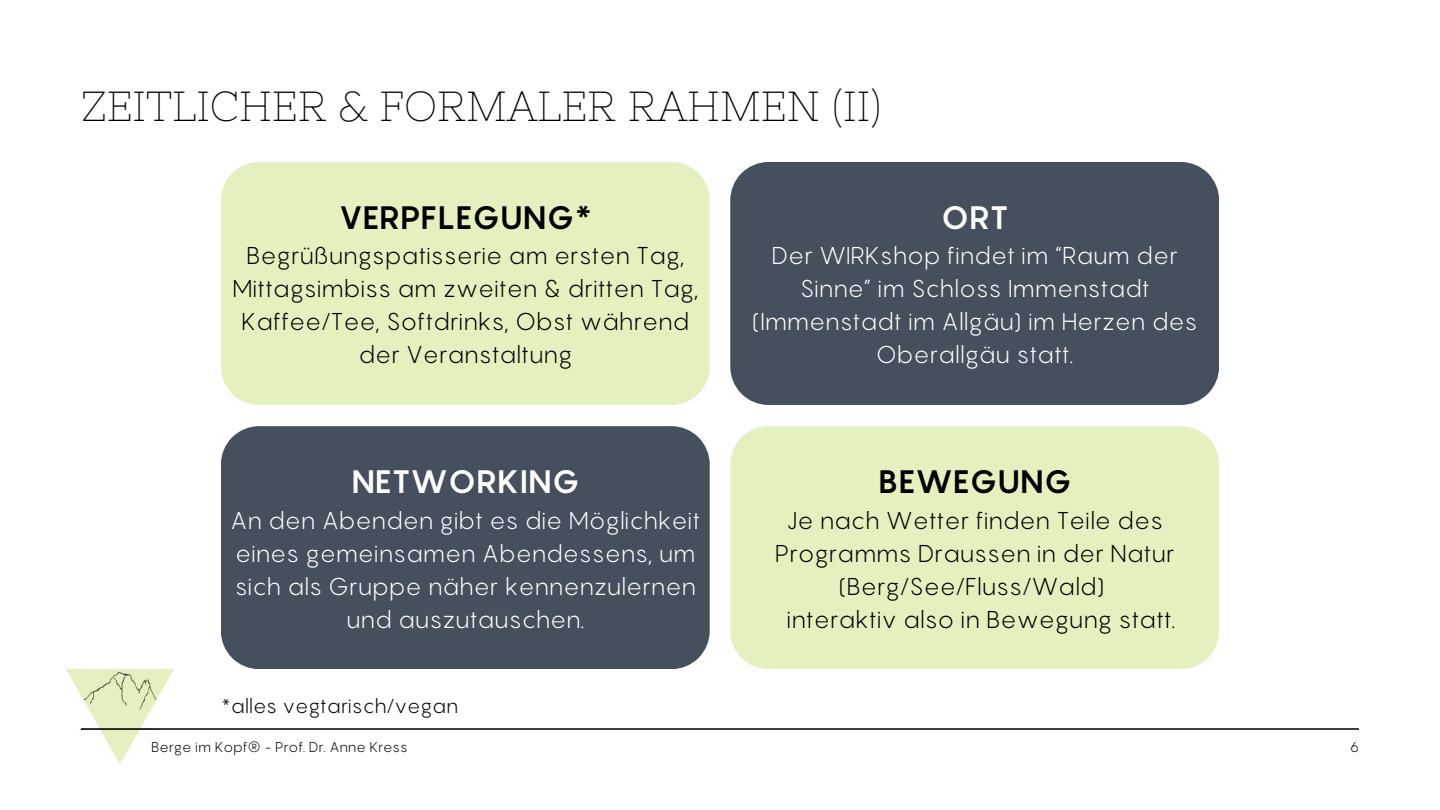
<style>
.page{position:relative;width:1440px;height:810px;background:#fff}
.page>*{position:absolute;margin:0;border:0;box-sizing:border-box;transform-origin:0 0}
.t1{font:42px "Nixie One";color:#000}
.t2{font:700 32px "Pangram";color:#000}
.t3{font:700 32px "Pangram";color:#fff}
.t4{font:24px/33px "Pangram";color:#000;text-align:center}
.t5{font:24px/33px "Pangram";color:#fff;text-align:center}
.t6{font:20px "Pangram";color:#000}
.t7{font:14px "Pangram";color:#000}
</style>
<div class="page">
<img style="left:66px;top:668px;width:108px;height:96px">
<hr style="left:81px;top:728px;width:1278px;height:2px;background:#000">
<div style="left:221px;top:162px;width:489px;height:243px;background:#e4f1bf"></div>
<div style="left:221px;top:426px;width:489px;height:243px;background:#454f5e"></div>
<div style="left:730px;top:162px;width:489px;height:243px;background:#454f5e"></div>
<div style="left:730px;top:426px;width:489px;height:243px;background:#e4f1bf"></div>
<h1 class="t1" style="left:81px;top:82px;width:803px">ZEITLICHER &amp; FORMALER RAHMEN (II)</h1>
<h2 class="t2" style="left:339px;top:192px;width:255px">VERPFLEGUNG*</h2>
<p class="t4" style="left:232px;top:237px;width:468px">Begrüßungspatisserie am ersten Tag, Mittagsimbiss am zweiten &amp; dritten Tag, Kaffee/Tee, Softdrinks, Obst während der Veranstaltung</p>
<h2 class="t3" style="left:351px;top:456px;width:230px">NETWORKING</h2>
<p class="t5" style="left:230px;top:501px;width:471px">An den Abenden gibt es die Möglichkeit eines gemeinsamen Abendessens, um sich als Gruppe näher kennenzulernen und auszutauschen.</p>
<p class="t6" style="left:221px;top:690px;width:239px">*alles vegtarisch/vegan</p>
<p class="t7" style="left:151px;top:736px;width:258px">Berge im Kopf® - Prof. Dr. Anne Kress</p>
<h2 class="t3" style="left:941px;top:192px;width:69px">ORT</h2>
<p class="t5" style="left:752px;top:237px;width:447px">Der WIRKshop findet im &lt;Raum der<br>Sinne= im Schloss Immenstadt (Immenstadt im Allgäu) im Herzen des<br>Oberallgäu statt.</p>
<h2 class="t2" style="left:878px;top:456px;width:195px">BEWEGUNG</h2>
<p class="t4" style="left:775px;top:501px;width:402px">Je nach Wetter finden Teile des<br>Programms Draussen in der Natur (Berg/See/Fluss/Wald)<br>interaktiv also in Bewegung statt.</p>
<p class="t7" style="left:1350px;top:736px;width:11px">6</p>
</div>
